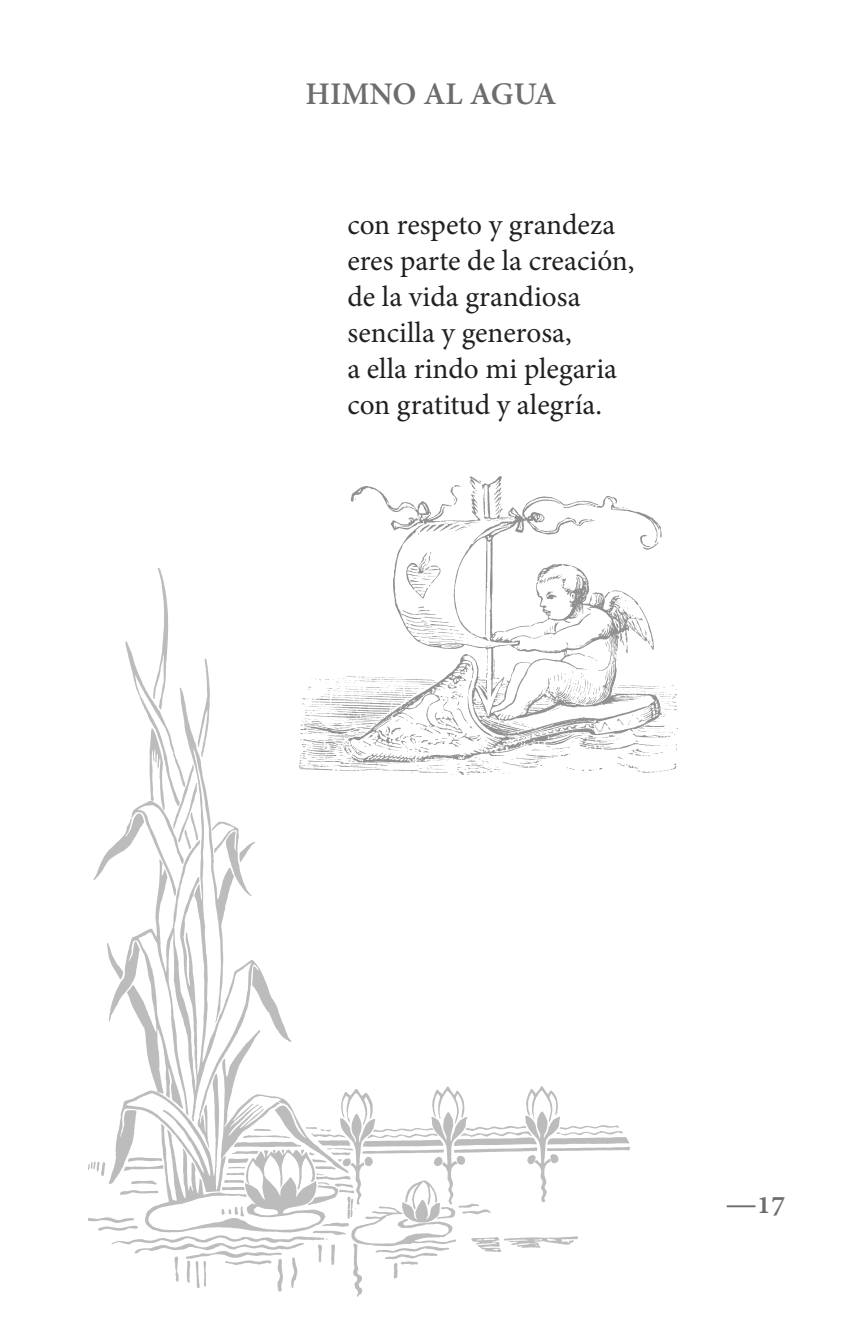
<style>
.page{position:relative;width:862px;height:1340px;background:#fff}
.page>*{position:absolute;margin:0;border:0;box-sizing:border-box;transform-origin:0 0}
.Estilo_de_párrafo_1{font:600 31.5px "Minion Pro";color:#6c6d70}
.t1{font:700 31.5px "Adobe Devanagari";color:#6c6d70}
.Estilo_de_párrafo_1-2{font:29.25px "Minion Pro";color:#231f20}
</style>
<div class="page">
<img style="left:88px;top:568px;width:542px;height:729px">
<img style="left:295px;top:476px;width:383px;height:308px">
<p class="Estilo_de_párrafo_1" style="left:305px;top:72px;width:252px">HIMNO AL AGUA</p>
<p class="Estilo_de_párrafo_1-2" style="left:347px;top:205px;width:269px">con respeto y grandeza</p>
<p class="Estilo_de_párrafo_1-2" style="left:347px;top:241px;width:288px">eres parte de la creación,</p>
<p class="Estilo_de_párrafo_1-2" style="left:347px;top:277px;width:235px">de la vida grandiosa</p>
<p class="Estilo_de_párrafo_1-2" style="left:347px;top:313px;width:226px">sencilla y generosa,</p>
<p class="Estilo_de_párrafo_1-2" style="left:347px;top:349px;width:271px">a ella rindo mi plegaria</p>
<p class="Estilo_de_párrafo_1-2" style="left:347px;top:385px;width:256px">con gratitud y alegría.</p>
<p class="t1" style="left:725px;top:1185px;width:61px">—17</p>
</div>
